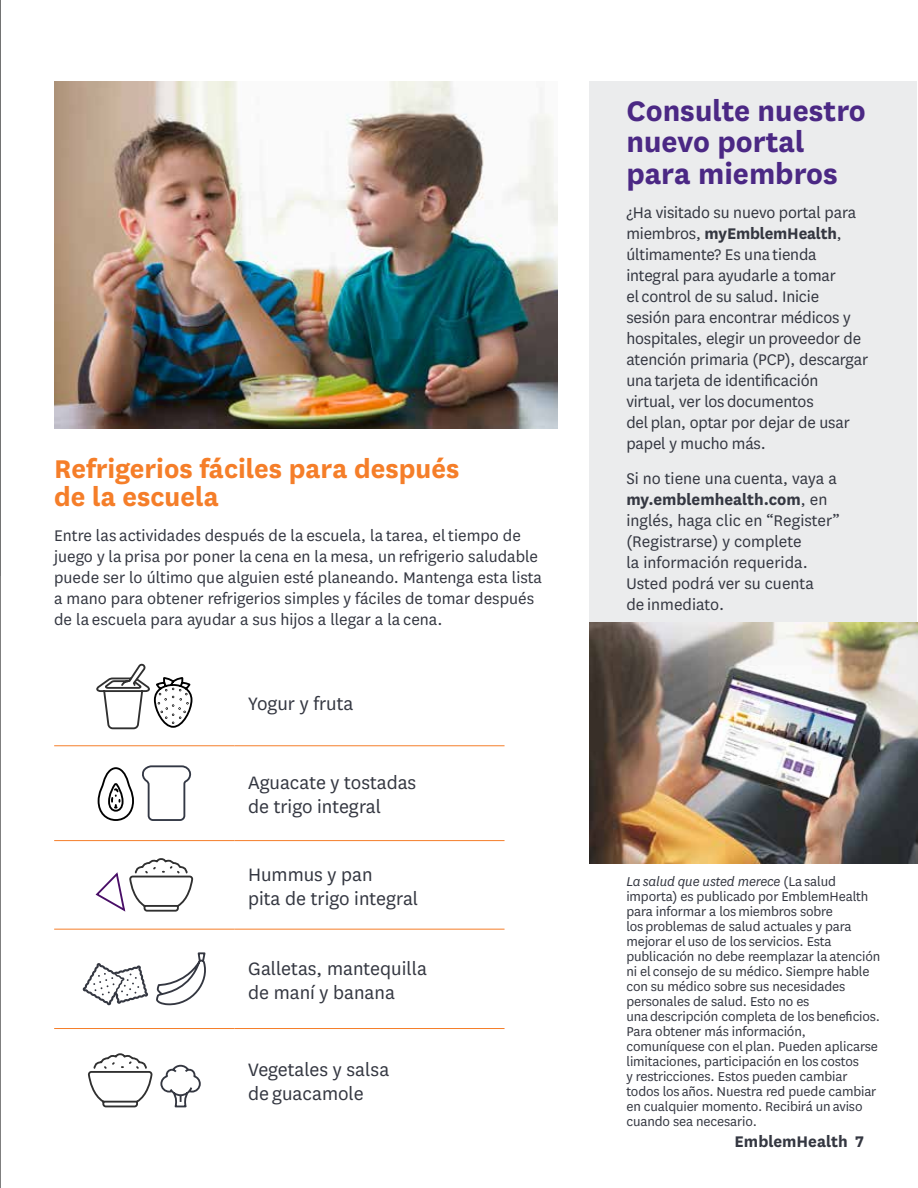
<style>
.page{position:relative;width:918px;height:1188px;background:#fff}
.page>*{position:absolute;margin:0;border:0;box-sizing:border-box;transform-origin:0 0}
.t1{font:700 33px/31.5px "National";color:#4b2884}
.t2{font:700 30px/28.5px "National";color:#f57e29}
.t3{font:21px/24px "National";color:#343741}
.t4{font:18px/21px "National";color:#343741}
.t5{font:700 18px "National";color:#343741}
.t6{font:15px/15px "National";letter-spacing:-.01em;color:#343741}
.s1{font-weight:700}
.s2{font-style:italic}
</style>
<div class="page">
<div style="left:590px;top:81px;width:327px;height:562px;background:#ebeced"></div>
<img style="left:590px;top:622px;width:328px;height:242px">
<hr style="left:0;top:0;width:1px;height:1188px;background:#000">
<hr style="left:54px;top:745px;width:181px;height:1px;background:#f57e29">
<hr style="left:235px;top:745px;width:270px;height:1px;background:#f57e29">
<hr style="left:54px;top:840px;width:181px;height:1px;background:#f57e29">
<hr style="left:235px;top:840px;width:270px;height:1px;background:#f57e29">
<hr style="left:54px;top:929px;width:181px;height:1px;background:#f57e29">
<hr style="left:235px;top:929px;width:270px;height:1px;background:#f57e29">
<hr style="left:54px;top:1028px;width:181px;height:1px;background:#f57e29">
<hr style="left:235px;top:1028px;width:270px;height:1px;background:#f57e29">
<svg style="left:96px;top:663px;width:97px;height:67px"></svg>
<svg style="left:97px;top:765px;width:95px;height:56px"></svg>
<svg style="left:95px;top:858px;width:99px;height:54px"></svg>
<svg style="left:83px;top:963px;width:66px;height:42px"></svg>
<svg style="left:156px;top:952px;width:50px;height:54px"></svg>
<svg style="left:88px;top:1053px;width:113px;height:55px"></svg>
<img style="left:54px;top:81px;width:503px;height:348px">
<h2 class="t2" style="left:54px;top:452px;width:407px">Refrigerios fáciles para después de la escuela</h2>
<p class="t4" style="left:54px;top:524px;width:489px">Entre las actividades después de la escuela, la tarea, el tiempo de juego y la prisa por poner la cena en la mesa, un refrigerio saludable puede ser lo último que alguien esté planeando. Mantenga esta lista a mano para obtener refrigerios simples y fáciles de tomar después de la escuela para ayudar a sus hijos a llegar a la cena.</p>
<p class="t3" style="left:248px;top:690px;width:107px">Yogur y fruta</p>
<p class="t3" style="left:248px;top:770px;width:170px">Aguacate y tostadas de trigo integral</p>
<p class="t3" style="left:248px;top:861px;width:172px">Hummus y pan<br>pita de trigo integral</p>
<p class="t3" style="left:248px;top:955px;width:181px">Galletas, mantequilla de maní y banana</p>
<p class="t3" style="left:248px;top:1057px;width:143px">Vegetales y salsa de guacamole</p>
<h1 class="t1" style="left:626px;top:92px;width:241px">Consulte nuestro nuevo portal para miembros</h1>
<p class="t4" style="left:626px;top:201px;width:243px">¿Ha visitado su nuevo portal para miembros, <span class="s1">myEmblemHealth</span>, últimamente? Es una tienda integral para ayudarle a tomar<br>el control de su salud. Inicie<br>sesión para encontrar médicos y hospitales, elegir un proveedor de atención primaria (PCP), descargar una tarjeta de identificación virtual, ver los documentos<br>del plan, optar por dejar de usar papel y mucho más.</p>
<p class="t4" style="left:626px;top:467px;width:215px">Si no tiene una cuenta, vaya a <span class="s1">my.emblemhealth.com</span>, en inglés, haga clic en “Register” (Registrarse) y complete<br>la información requerida.<br>Usted podrá ver su cuenta<br>de inmediato.</p>
<p class="t6" style="left:626px;top:874px;width:255px"><span class="s2">La salud que usted merece</span> (La salud importa) es publicado por EmblemHealth para informar a los miembros sobre<br>los problemas de salud actuales y para mejorar el uso de los servicios. Esta publicación no debe reemplazar la atención ni el consejo de su médico. Siempre hable con su médico sobre sus necesidades personales de salud. Esto no es<br>una descripción completa de los beneficios.<br>Para obtener más información, comuníquese con el plan. Pueden aplicarse limitaciones, participación en los costos<br>y restricciones. Estos pueden cambiar todos los años. Nuestra red puede cambiar en cualquier momento. Recibirá un aviso cuando sea necesario.</p>
<p class="t5" style="left:735px;top:1129px;width:131px">EmblemHealth 7</p>
</div>
